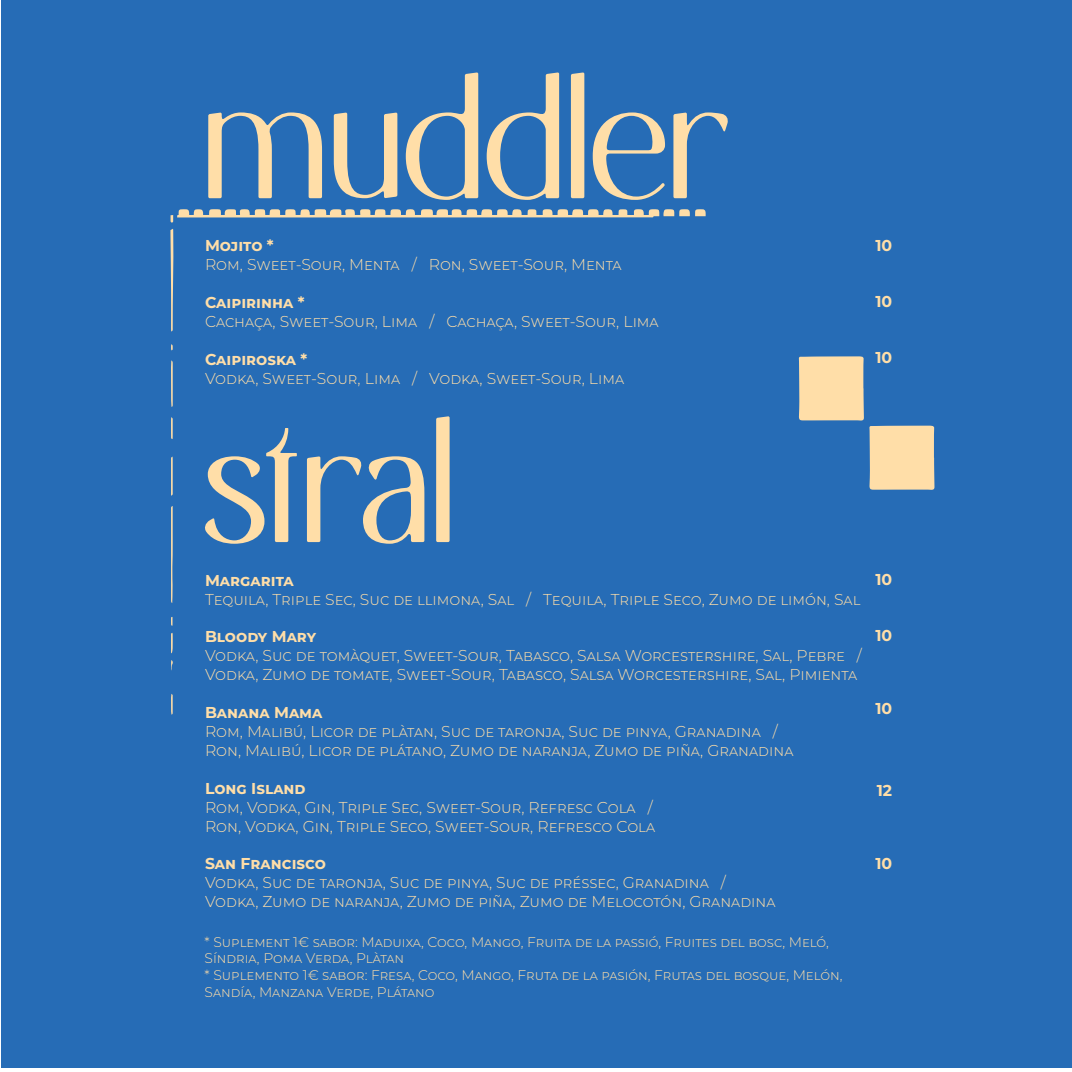
<style>
.page{position:relative;width:1072px;height:1072px;background:#fff}
.page>*{position:absolute;margin:0;border:0;box-sizing:border-box;transform-origin:0 0}
.t1{font:167.65px/343.7px "Algha";letter-spacing:-.01em;color:#ffdea8}
.t2{font:300 15.75px/18.9px "Montserrat";color:#ffdea8}
.t3{font:700 15.75px "Montserrat";color:#ffdea8}
.t4{font:300 14px/16.8px "Montserrat";color:#ffdea8}
</style>
<div class="page">
<div style="left:1px;top:0;width:1070px;height:1067px;background:#266cb6"></div>
<svg style="left:798px;top:356px;width:136px;height:134px"></svg>
<svg style="left:170px;top:229px;width:3px;height:102px"></svg>
<svg style="left:171px;top:506px;width:2px;height:97px"></svg>
<svg style="left:171px;top:456px;width:2px;height:39px"></svg>
<svg style="left:171px;top:360px;width:2px;height:47px"></svg>
<svg style="left:171px;top:417px;width:2px;height:22px"></svg>
<svg style="left:171px;top:694px;width:2px;height:20px"></svg>
<svg style="left:171px;top:633px;width:2px;height:20px"></svg>
<svg style="left:171px;top:660px;width:2px;height:10px"></svg>
<svg style="left:170px;top:209px;width:535px;height:13px"></svg>
<h1 class="t1" style="left:201px;top:-32px;width:531px">muddler stral</h1>
<p class="t3" style="left:205px;top:234px;width:70px">Mojito *</p>
<p class="t2" style="left:205px;top:255px;width:418px">Rom, Sweet-Sour, Menta / Ron, Sweet-Sour, Menta</p>
<p class="t3" style="left:205px;top:291px;width:101px">Caipirinha *</p>
<p class="t2" style="left:205px;top:311px;width:455px">Cachaça, Sweet-Sour, Lima / Cachaça, Sweet-Sour, Lima</p>
<p class="t3" style="left:205px;top:348px;width:104px">Caipiroska *</p>
<p class="t2" style="left:205px;top:368px;width:421px">Vodka, Sweet-Sour, Lima / Vodka, Sweet-Sour, Lima</p>
<p class="t3" style="left:205px;top:569px;width:90px">Margarita</p>
<p class="t2" style="left:205px;top:589px;width:657px">Tequila, Triple Sec, Suc de llimona, Sal / Tequila, Triple Seco, Zumo de limón, Sal</p>
<p class="t3" style="left:205px;top:625px;width:113px">Bloody Mary</p>
<p class="t2" style="left:205px;top:646px;width:658px">Vodka, Suc de tomàquet, Sweet-Sour, Tabasco, Salsa Worcestershire, Sal, Pebre /<br>Vodka, Zumo de tomate, Sweet-Sour, Tabasco, Salsa Worcestershire, Sal, Pimienta</p>
<p class="t3" style="left:205px;top:701px;width:119px">Banana Mama</p>
<p class="t2" style="left:205px;top:721px;width:590px">Rom, Malibú, Licor de plàtan, Suc de taronja, Suc de pinya, Granadina /<br>Ron, Malibú, Licor de plátano, Zumo de naranja, Zumo de piña, Granadina</p>
<p class="t3" style="left:205px;top:776px;width:102px">Long Island</p>
<p class="t2" style="left:205px;top:797px;width:451px">Rom, Vodka, Gin, Triple Sec, Sweet-Sour, Refresc Cola /<br>Ron, Vodka, Gin, Triple Seco, Sweet-Sour, Refresco Cola</p>
<p class="t3" style="left:205px;top:852px;width:122px">San Francisco</p>
<p class="t2" style="left:205px;top:872px;width:572px">Vodka, Suc de taronja, Suc de pinya, Suc de préssec, Granadina /<br>Vodka, Zumo de naranja, Zumo de piña, Zumo de Melocotón, Granadina</p>
<p class="t4" style="left:204px;top:932px;width:639px">* Suplement 1€ sabor: Maduixa, Coco, Mango, Fruita de la passió, Fruites del bosc, Meló, Síndria, Poma Verda, Plàtan<br>* Suplemento 1€ sabor: Fresa, Coco, Mango, Fruta de la pasión, Frutas del bosque, Melón, Sandía, Manzana Verde, Plátano</p>
<p class="t3" style="left:875px;top:234px;width:18px">10</p>
<p class="t3" style="left:875px;top:290px;width:18px">10</p>
<p class="t3" style="left:875px;top:346px;width:18px">10</p>
<p class="t3" style="left:875px;top:568px;width:18px">10</p>
<p class="t3" style="left:875px;top:624px;width:18px">10</p>
<p class="t3" style="left:875px;top:697px;width:18px">10</p>
<p class="t3" style="left:876px;top:778px;width:17px">12</p>
<p class="t3" style="left:875px;top:852px;width:18px">10</p>
</div>
